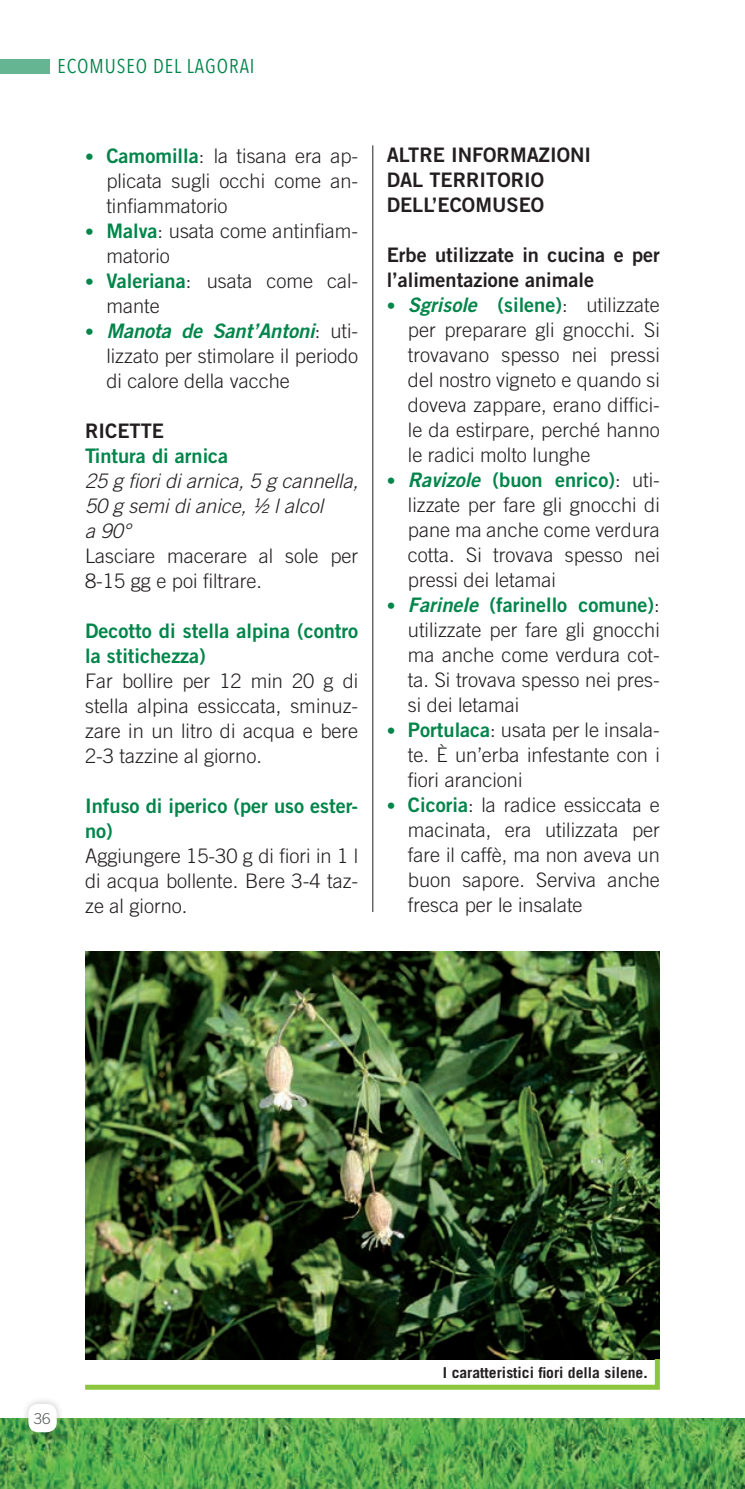
<style>
.page{position:relative;width:745px;height:1489px;background:#fff}
.page>*{position:absolute;margin:0;border:0;box-sizing:border-box;transform-origin:0 0}
.t1{font:300 20px/25px "Trade Gothic";color:#231f20;text-align:justify}
.t2{font:20px/25px "Trade Gothic Bold Two";color:#00854a}
.t3{font:20px/25px "Trade Gothic Bold Two";color:#231f20}
.t4{font:italic 300 20px/25px "Trade Gothic";color:#231f20}
.t5{font:italic 20px "Trade Gothic Bold Two";color:#00854a}
.t6{font:20px "Avenir Next Condensed";letter-spacing:.05em;color:#00854a}
.t7{font:700 15px "Trade Gothic";color:#231f20;scale:1.04 1}
.t8{font:300 15px "Trade Gothic";color:#57585a}
.s1{font-size:17.5px;color:#00854a}
.s2{font-family:"Trade Gothic Bold Two";font-weight:400;color:#00854a}
.s3{font-family:"Trade Gothic";font-weight:300;font-style:normal;font-size:17.5px}
.s4{font-family:"Trade Gothic";font-weight:300;font-style:normal;color:#231f20}
.s5{font-family:"Trade Gothic Bold Two";font-weight:400;font-style:italic;color:#00854a}
.s6{font-family:"Trade Gothic";font-weight:300;font-size:17.5px}
.s7{font-style:italic}
.s8{font-family:"Trade Gothic";font-weight:300;color:#231f20}
</style>
<div class="page">
<hr style="left:372px;top:145px;width:1px;height:766px;background:#231f20">
<img style="left:85px;top:951px;width:574px;height:402px">
<svg style="left:85px;top:1353px;width:575px;height:37px"></svg>
<div style="left:0;top:59px;width:50px;height:14px;background:#66b592"></div>
<img style="left:0;top:1418px;width:744px;height:70px">
<div style="left:21px;top:1395px;width:44px;height:44px;background:#231f20;opacity:.25"></div>
<div style="left:28px;top:1403px;width:29px;height:28px;background:#fff;border-radius:10px"></div>
<p class="t6" style="left:57px;top:49px;width:198px">ECOMUSEO DEL LAGORAI</p>
<p class="t1" style="left:106px;top:143px;width:253px;text-indent:-21px"><span class="s1">•</span> <span class="s2">Camomilla</span>: la tisana era ap&shy;plicata sugli occhi come an&shy;tinfiammatorio</p>
<p class="t1" style="left:106px;top:218px;width:253px;text-indent:-21px"><span class="s1">•</span> <span class="s2">Malva</span>: usata come antinfiam&shy;matorio</p>
<p class="t1" style="left:106px;top:268px;width:253px;text-indent:-21px"><span class="s1">•</span> <span class="s2">Valeriana</span>: usata come cal&shy;mante</p>
<p class="t5" style="left:85px;top:318px;width:274px"><span class="s3">•</span> Manota de Sant’Antoni<span class="s4">: uti-</span></p>
<p class="t1" style="left:106px;top:343px;width:253px">lizzato per stimolare il periodo di calore della vacche</p>
<p class="t3" style="left:85px;top:418px;width:80px">RICETTE</p>
<p class="t2" style="left:85px;top:443px;width:144px">Tintura di arnica</p>
<p class="t4" style="left:85px;top:468px;width:274px">25 g fiori di arnica, 5 g cannella,<br>50 g semi di anice, ½ l alcol<br>a 90°</p>
<p class="t1" style="left:85px;top:543px;width:274px">Lasciare macerare al sole per<br>8-15 gg e poi filtrare.</p>
<p class="t2" style="left:85px;top:618px;width:274px">Decotto di stella alpina (contro la stitichezza)</p>
<p class="t1" style="left:85px;top:668px;width:274px">Far bollire per 12 min 20 g di stella alpina essiccata, sminuz&shy;zare in un litro di acqua e bere 2-3 tazzine al giorno.</p>
<p class="t2" style="left:85px;top:793px;width:274px">Infuso di iperico (per uso ester&shy;no)</p>
<p class="t1" style="left:85px;top:843px;width:274px">Aggiungere 15-30 g di fiori in 1 l di acqua bollente. Bere 3-4 taz&shy;ze al giorno.</p>
<p class="t3" style="left:386px;top:141px;width:206px">ALTRE INFORMAZIONI<br>DAL TERRITORIO<br>DELL’ECOMUSEO</p>
<p class="t3" style="left:386px;top:241px;width:274px">Erbe utilizzate in cucina e per l’alimentazione animale</p>
<p class="t1" style="left:407px;top:292px;width:253px;text-indent:-21px"><span class="s1">•</span> <span class="s5">Sgrisole</span> <span class="s2">(silene)</span>: utilizzate per preparare gli gnocchi. Si trovavano spesso nei pressi del nostro vigneto e quando si doveva zappare, erano diffici&shy;le da estirpare, perché hanno le radici molto lunghe</p>
<p class="t2" style="left:386px;top:466px;width:274px"><span class="s6">•</span> <span class="s7">Ravizole</span> (buon enrico)<span class="s8">: uti-</span></p>
<p class="t1" style="left:407px;top:492px;width:253px">lizzate per fare gli gnocchi di pane ma anche come verdura cotta. Si trovava spesso nei pressi dei letamai</p>
<p class="t2" style="left:386px;top:591px;width:274px"><span class="s6">•</span> <span class="s7">Farinele</span> (farinello comune)<span class="s8">:</span></p>
<p class="t1" style="left:407px;top:617px;width:253px">utilizzate per fare gli gnocchi ma anche come verdura cot&shy;ta. Si trovava spesso nei pres&shy;si dei letamai</p>
<p class="t1" style="left:407px;top:717px;width:253px;text-indent:-21px"><span class="s1">•</span> <span class="s2">Portulaca</span>: usata per le insala&shy;te. È un’erba infestante con i fiori arancioni</p>
<p class="t1" style="left:407px;top:792px;width:253px;text-indent:-21px"><span class="s1">•</span> <span class="s2">Cicoria</span>: la radice essiccata e macinata, era utilizzata per fare il caffè, ma non aveva un buon sapore. Serviva anche fresca per le insalate</p>
<p class="t8" style="left:34px;top:1409px;width:18px">36</p>
<p class="t7" style="left:442px;top:1362px;width:198px">I caratteristici fiori della silene.</p>
</div>
